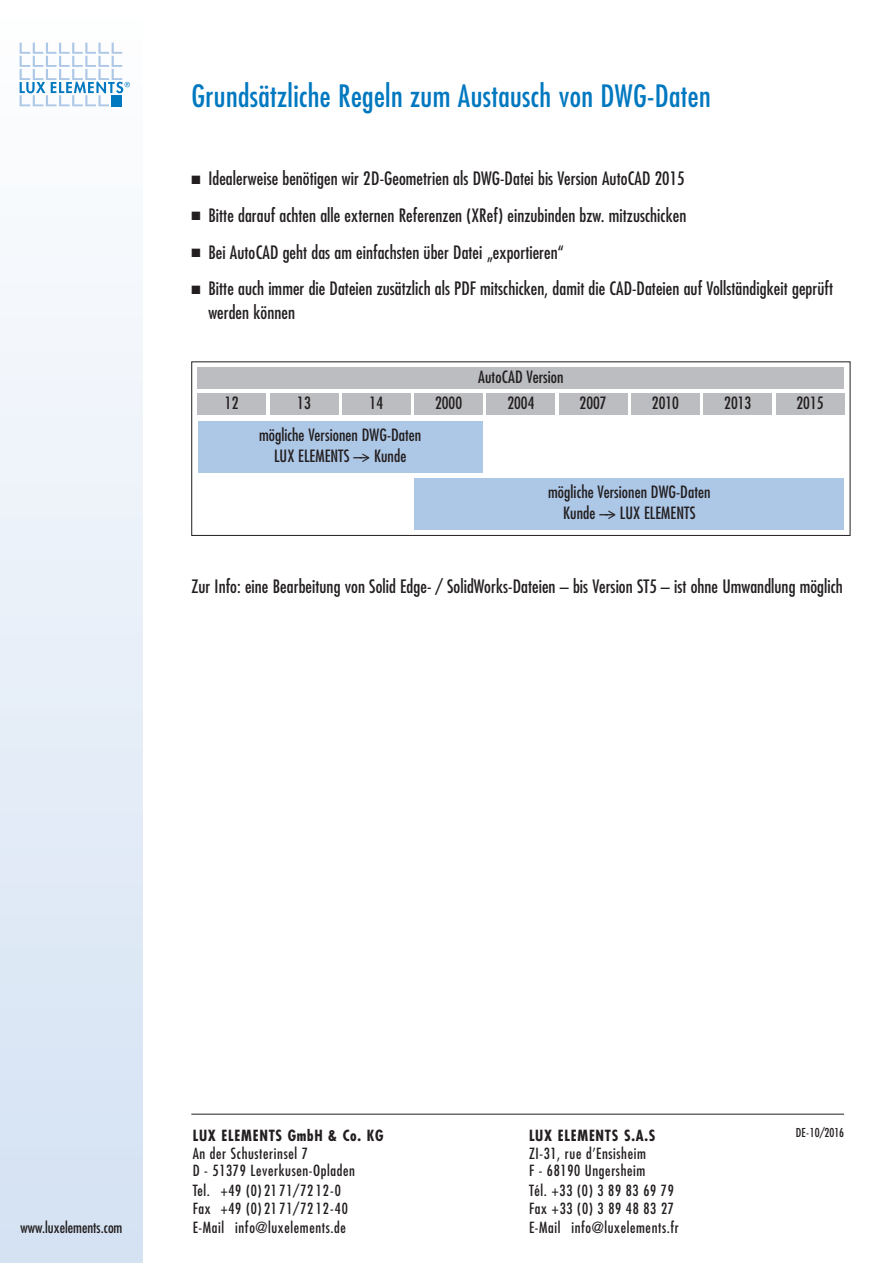
<style>
.page{position:relative;width:893px;height:1263px;background:#fff}
.page>*{position:absolute;margin:0;border:0;box-sizing:border-box;transform-origin:0 0}
.t1{font:condensed 30px "Futura";letter-spacing:.01em;color:#0078c0}
.t2{font:condensed 18px/24px "Futura";letter-spacing:.005em;color:#231f20}
.t3{font:condensed 16.5px/21.3px "Futura";letter-spacing:.005em;color:#231f20;text-align:center}
.t4{font:condensed 15px/17.5px "Futura";letter-spacing:.04em;color:#231f20}
.t5{font:condensed 15px "Futura";color:#231f20}
.t6{font:700 condensed 15px "Futura";letter-spacing:.05em;color:#231f20}
.t7{font:condensed 12px "Futura";letter-spacing:.005em;color:#231f20}
</style>
<div class="page">
<div style="left:191px;top:361px;width:659px;height:175px;border:1px solid #231f20"></div>
<div style="left:198px;top:393px;width:68px;height:22px;background:#bcbdc0"></div>
<div style="left:270px;top:393px;width:68px;height:22px;background:#bcbdc0"></div>
<div style="left:342px;top:393px;width:68px;height:22px;background:#bcbdc0"></div>
<div style="left:415px;top:393px;width:68px;height:22px;background:#bcbdc0"></div>
<div style="left:487px;top:393px;width:68px;height:22px;background:#bcbdc0"></div>
<div style="left:559px;top:393px;width:68px;height:22px;background:#bcbdc0"></div>
<div style="left:631px;top:393px;width:68px;height:22px;background:#bcbdc0"></div>
<div style="left:704px;top:393px;width:68px;height:22px;background:#bcbdc0"></div>
<div style="left:776px;top:393px;width:68px;height:22px;background:#bcbdc0"></div>
<div style="left:198px;top:421px;width:285px;height:51px;background:#adc7e7"></div>
<div style="left:415px;top:478px;width:429px;height:51px;background:#adc7e7"></div>
<div style="left:198px;top:368px;width:646px;height:21px;background:#bcbdc0"></div>
<hr style="left:191px;top:1114px;width:653px;height:1px;background:#231f20">
<div style="left:0;top:0;width:142px;height:1263px;background:linear-gradient(to bottom,#fefefe,#d4e1f3)"></div>
<svg style="left:20px;top:43px;width:110px;height:63px"></svg>
<h1 class="t1" style="left:191px;top:82px;width:521px">Grundsätzliche Regeln zum Austausch von DWG-Daten</h1>
<p class="t2" style="left:191px;top:167px;width:495px">■ Idealerweise benötigen wir 2D-Geometrien als DWG-Datei bis Version AutoCAD 2015</p>
<p class="t2" style="left:191px;top:204px;width:497px">■ Bitte darauf achten alle externen Referenzen (XRef) einzubinden bzw. mitzuschicken</p>
<p class="t2" style="left:191px;top:241px;width:374px">■ Bei AutoCAD geht das am einfachsten über Datei „exportieren“</p>
<p class="t2" style="left:208px;top:278px;width:626px;text-indent:-17px">■ Bitte auch immer die Dateien zusätzlich als PDF mitschicken, damit die CAD-Dateien auf Vollständigkeit geprüft werden können</p>
<p class="t3" style="left:478px;top:367px;width:87px">AutoCAD Version</p>
<p class="t3" style="left:225px;top:393px;width:15px">12</p>
<p class="t3" style="left:297px;top:393px;width:15px">13</p>
<p class="t3" style="left:370px;top:393px;width:15px">14</p>
<p class="t3" style="left:435px;top:393px;width:29px">2000</p>
<p class="t3" style="left:507px;top:393px;width:29px">2004</p>
<p class="t3" style="left:580px;top:393px;width:29px">2007</p>
<p class="t3" style="left:652px;top:393px;width:29px">2010</p>
<p class="t3" style="left:724px;top:393px;width:29px">2013</p>
<p class="t3" style="left:796px;top:393px;width:29px">2015</p>
<p class="t3" style="left:259px;top:425px;width:164px">mögliche Versionen DWG-Daten<br>LUX ELEMENTS ––&gt; Kunde</p>
<p class="t3" style="left:548px;top:482px;width:164px">mögliche Versionen DWG-Daten<br>Kunde ––&gt; LUX ELEMENTS</p>
<p class="t2" style="left:191px;top:576px;width:653px">Zur Info: eine Bearbeitung von Solid Edge- / SolidWorks-Dateien – bis Version ST5 – ist ohne Umwandlung möglich</p>
<p class="t5" style="left:21px;top:1220px;width:103px">www.luxelements.com</p>
<p class="t5" style="left:21px;top:1228px;width:103px">www.luxelements.com</p>
<p class="t6" style="left:193px;top:1129px;width:192px">LUX ELEMENTS GmbH &amp; Co. KG</p>
<p class="t4" style="left:193px;top:1145px;width:164px">An der Schusterinsel 7<br>D - 51379 Leverkusen-Opladen</p>
<p class="t4" style="left:193px;top:1182px;width:157px">Tel. +49 (0) 21 71/72 12-0<br>Fax +49 (0) 21 71/72 12-40</p>
<p class="t4" style="left:193px;top:1220px;width:155px">E-Mail info@luxelements.de</p>
<p class="t6" style="left:529px;top:1129px;width:128px">LUX ELEMENTS S.A.S</p>
<p class="t4" style="left:529px;top:1145px;width:118px">ZI-31, rue d’Ensisheim<br>F - 68190 Ungersheim</p>
<p class="t4" style="left:529px;top:1182px;width:146px">Tél. +33 (0) 3 89 83 69 79<br>Fax +33 (0) 3 89 48 83 27</p>
<p class="t4" style="left:529px;top:1220px;width:151px">E-Mail info@luxelements.fr</p>
<p class="t7" style="left:796px;top:1127px;width:50px">DE-10/2016</p>
</div>
